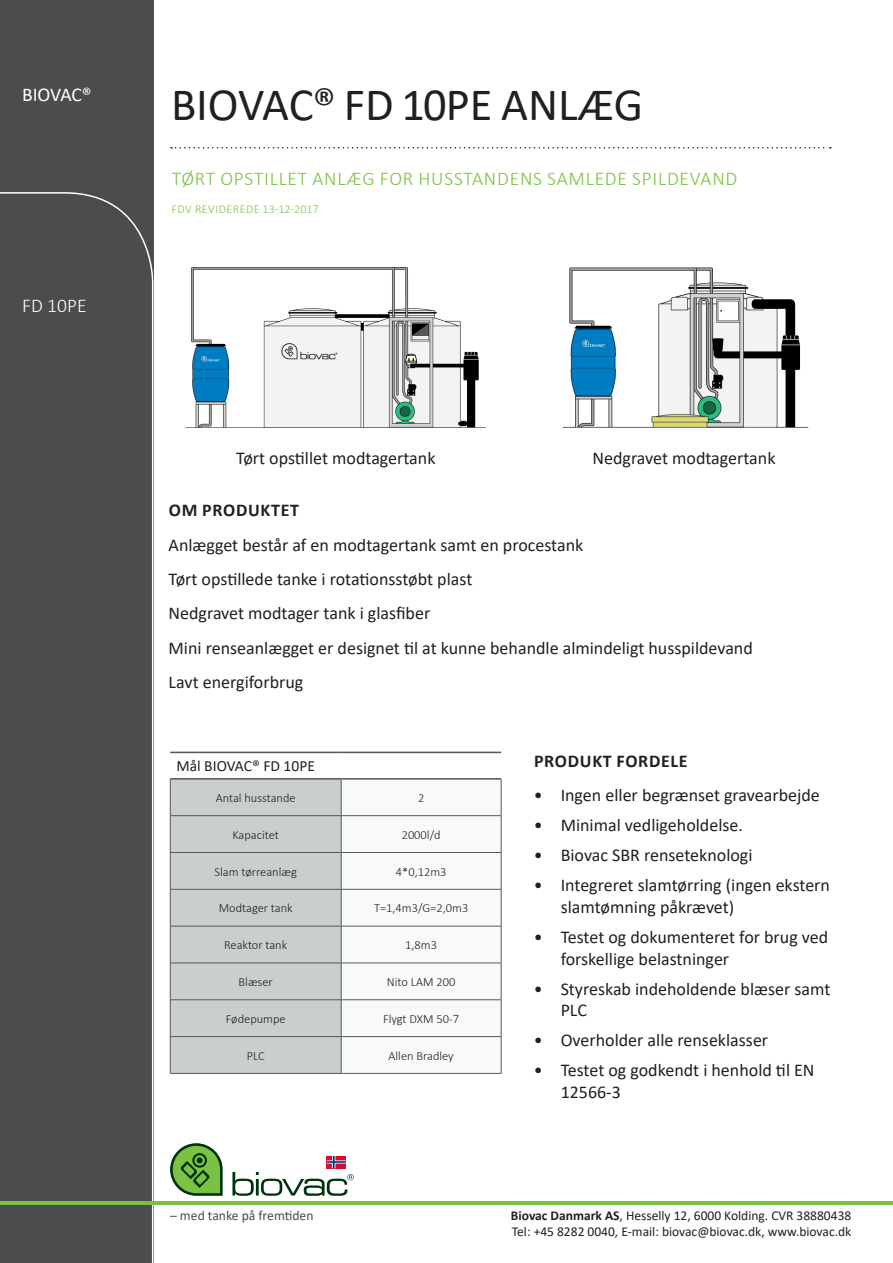
<style>
.page{position:relative;width:893px;height:1263px;background:#fff}
.page>*{position:absolute;margin:0;border:0;box-sizing:border-box;transform-origin:0 0}
.Tittel{font:46.5px "Calibri";color:#231f20}
.Underoverskrift_BOLD{font:300 19.5px "Calibri";letter-spacing:.04em;color:#7bc142}
.t1{font:19.5px "Calibri";letter-spacing:-.01em;color:#fff}
.t2{font:300 19.5px "Calibri";color:#fff}
.t3{font:18px/21.6px "Calibri";color:#231f20}
.t4{font:700 18px "Calibri";letter-spacing:.04em;color:#231f20}
.Mellomtittel{font:15.6px "Calibri";color:#231f20}
.t5{font:13.65px "Calibri";color:#4b4c4d}
.t6{font:13.5px "Calibri";color:#231f20}
.t7{font:300 12.45px "Calibri";color:#231f20}
.Underoverskrift_BOLD-2{font:300 12px "Calibri";letter-spacing:.04em;color:#7bc142}
.s1{font-weight:700}
</style>
<div class="page">
<div style="left:0;top:0;width:153px;height:1263px;background:#4b4c4d"></div>
<svg style="left:0;top:191px;width:154px;height:1072px"></svg>
<svg style="left:171px;top:147px;width:660px;height:2px"></svg>
<div style="left:170px;top:779px;width:171px;height:37px;background:#cbcecf"></div>
<svg style="left:342px;top:780px;width:159px;height:293px"></svg>
<div style="left:171px;top:816px;width:170px;height:257px;background:#cbcecf"></div>
<hr style="left:170px;top:780px;width:1px;height:35px;background:#57585a">
<hr style="left:341px;top:780px;width:1px;height:35px;background:#57585a">
<hr style="left:501px;top:780px;width:1px;height:35px;background:#57585a">
<hr style="left:170px;top:815px;width:171px;height:1px;background:#57585a">
<hr style="left:170px;top:816px;width:1px;height:36px;background:#57585a">
<hr style="left:341px;top:815px;width:160px;height:1px;background:#57585a">
<hr style="left:341px;top:816px;width:1px;height:36px;background:#57585a">
<hr style="left:501px;top:816px;width:1px;height:36px;background:#57585a">
<hr style="left:170px;top:852px;width:171px;height:1px;background:#57585a">
<hr style="left:170px;top:853px;width:1px;height:36px;background:#57585a">
<hr style="left:341px;top:852px;width:160px;height:1px;background:#57585a">
<hr style="left:341px;top:853px;width:1px;height:36px;background:#57585a">
<hr style="left:501px;top:853px;width:1px;height:36px;background:#57585a">
<hr style="left:170px;top:889px;width:171px;height:1px;background:#57585a">
<hr style="left:170px;top:889px;width:1px;height:37px;background:#57585a">
<hr style="left:341px;top:889px;width:160px;height:1px;background:#57585a">
<hr style="left:341px;top:889px;width:1px;height:37px;background:#57585a">
<hr style="left:501px;top:889px;width:1px;height:37px;background:#57585a">
<hr style="left:170px;top:926px;width:171px;height:1px;background:#57585a">
<hr style="left:170px;top:926px;width:1px;height:37px;background:#57585a">
<hr style="left:341px;top:926px;width:160px;height:1px;background:#57585a">
<hr style="left:341px;top:926px;width:1px;height:37px;background:#57585a">
<hr style="left:501px;top:926px;width:1px;height:37px;background:#57585a">
<hr style="left:170px;top:963px;width:171px;height:1px;background:#57585a">
<hr style="left:170px;top:963px;width:1px;height:36px;background:#57585a">
<hr style="left:341px;top:963px;width:160px;height:1px;background:#57585a">
<hr style="left:341px;top:963px;width:1px;height:36px;background:#57585a">
<hr style="left:501px;top:963px;width:1px;height:36px;background:#57585a">
<hr style="left:170px;top:999px;width:171px;height:1px;background:#57585a">
<hr style="left:170px;top:1000px;width:1px;height:36px;background:#57585a">
<hr style="left:341px;top:999px;width:160px;height:1px;background:#57585a">
<hr style="left:341px;top:1000px;width:1px;height:36px;background:#57585a">
<hr style="left:501px;top:1000px;width:1px;height:36px;background:#57585a">
<hr style="left:170px;top:1036px;width:171px;height:1px;background:#57585a">
<hr style="left:170px;top:1037px;width:1px;height:36px;background:#57585a">
<hr style="left:341px;top:1036px;width:160px;height:1px;background:#57585a">
<hr style="left:341px;top:1037px;width:1px;height:36px;background:#57585a">
<hr style="left:501px;top:1037px;width:1px;height:36px;background:#57585a">
<hr style="left:170px;top:1073px;width:171px;height:1px;background:#57585a">
<hr style="left:341px;top:1073px;width:160px;height:1px;background:#57585a">
<hr style="left:170px;top:752px;width:171px;height:1px;background:#57585a">
<hr style="left:341px;top:752px;width:160px;height:1px;background:#57585a">
<hr style="left:170px;top:778px;width:171px;height:2px;background:#57585a">
<hr style="left:341px;top:778px;width:160px;height:2px;background:#57585a">
<hr style="left:0;top:1201px;width:893px;height:3px;background:#7bc142">
<svg style="left:170px;top:1143px;width:53px;height:53px"></svg>
<svg style="left:232px;top:1156px;width:122px;height:40px"></svg>
<img style="left:185px;top:267px;width:301px;height:161px">
<img style="left:562px;top:267px;width:247px;height:162px">
<p class="t1" style="left:22px;top:81px;width:71px">BIOVAC®</p>
<p class="t2" style="left:22px;top:294px;width:66px">FD 10PE</p>
<p class="Tittel" style="left:171px;top:72px;width:474px">BIOVAC® FD 10PE ANLÆG</p>
<p class="Underoverskrift_BOLD" style="left:172px;top:166px;width:567px">TØRT OPSTILLET ANLÆG FOR HUSSTANDENS SAMLEDE SPILDEVAND</p>
<p class="Underoverskrift_BOLD-2" style="left:172px;top:202px;width:149px">FDV REVIDEREDE 13-12-2017</p>
<p class="t3" style="left:236px;top:447px;width:201px">Tørt opstillet modtagertank</p>
<p class="t3" style="left:592px;top:447px;width:185px">Nedgravet modtagertank</p>
<p class="t4" style="left:169px;top:497px;width:132px">OM PRODUKTET</p>
<p class="t3" style="left:169px;top:533px;width:416px">Anlægget består af en modtagertank samt en procestank</p>
<p class="t3" style="left:169px;top:568px;width:305px">Tørt opstillede tanke i rotationsstøbt plast</p>
<p class="t3" style="left:169px;top:602px;width:263px">Nedgravet modtager tank i glasfiber</p>
<p class="t3" style="left:169px;top:636px;width:586px">Mini renseanlægget er designet til at kunne behandle almindeligt husspildevand</p>
<p class="t3" style="left:169px;top:671px;width:136px">Lavt energiforbrug</p>
<p class="Mellomtittel" style="left:176px;top:755px;width:140px">Mål BIOVAC® FD 10PE</p>
<p class="t7" style="left:216px;top:790px;width:81px">Antal husstande</p>
<p class="t7" style="left:418px;top:790px;width:8px">2</p>
<p class="t7" style="left:233px;top:827px;width:48px">Kapacitet</p>
<p class="t7" style="left:402px;top:827px;width:40px">2000l/d</p>
<p class="t7" style="left:215px;top:864px;width:84px">Slam tørreanlæg</p>
<p class="t7" style="left:396px;top:864px;width:52px">4*0,12m3</p>
<p class="t7" style="left:219px;top:900px;width:75px">Modtager tank</p>
<p class="t7" style="left:374px;top:900px;width:96px">T=1,4m3/G=2,0m3</p>
<p class="t7" style="left:224px;top:937px;width:65px">Reaktor tank</p>
<p class="t7" style="left:405px;top:937px;width:33px">1,8m3</p>
<p class="t7" style="left:239px;top:974px;width:36px">Blæser</p>
<p class="t7" style="left:387px;top:974px;width:70px">Nito LAM 200</p>
<p class="t7" style="left:226px;top:1011px;width:61px">Fødepumpe</p>
<p class="t7" style="left:383px;top:1011px;width:77px">Flygt DXM 50-7</p>
<p class="t7" style="left:247px;top:1048px;width:20px">PLC</p>
<p class="t7" style="left:389px;top:1048px;width:67px">Allen Bradley</p>
<p class="t4" style="left:534px;top:748px;width:155px">PRODUKT FORDELE</p>
<p class="t3" style="left:534px;top:784px;width:288px">• Ingen eller begrænset gravearbejde</p>
<p class="t3" style="left:534px;top:814px;width:211px">• Minimal vedligeholdelse.</p>
<p class="t3" style="left:534px;top:844px;width:220px">• Biovac SBR renseteknologi</p>
<p class="t3" style="left:561px;top:874px;width:271px;text-indent:-27px">• Integreret slamtørring (ingen ekstern slamtømning påkrævet)</p>
<p class="t3" style="left:561px;top:926px;width:269px;text-indent:-27px">• Testet og dokumenteret for brug ved forskellige belastninger</p>
<p class="t3" style="left:561px;top:977px;width:271px;text-indent:-27px">• Styreskab indeholdende blæser samt<br>PLC</p>
<p class="t3" style="left:534px;top:1029px;width:236px">• Overholder alle renseklasser</p>
<p class="t3" style="left:561px;top:1059px;width:255px;text-indent:-27px">• Testet og godkendt i henhold til EN<br>12566-3</p>
<p class="t5" style="left:170px;top:1206px;width:145px">– med tanke på fremtiden</p>
<p class="t6" style="left:511px;top:1206px;width:342px"><span class="s1">Biovac Danmark AS</span>, Hesselly 12, 6000 Kolding. CVR 38880438</p>
<p class="t6" style="left:512px;top:1222px;width:341px">Tel: +45 8282 0040, E-mail: biovac@biovac.dk, www.biovac.dk</p>
</div>
